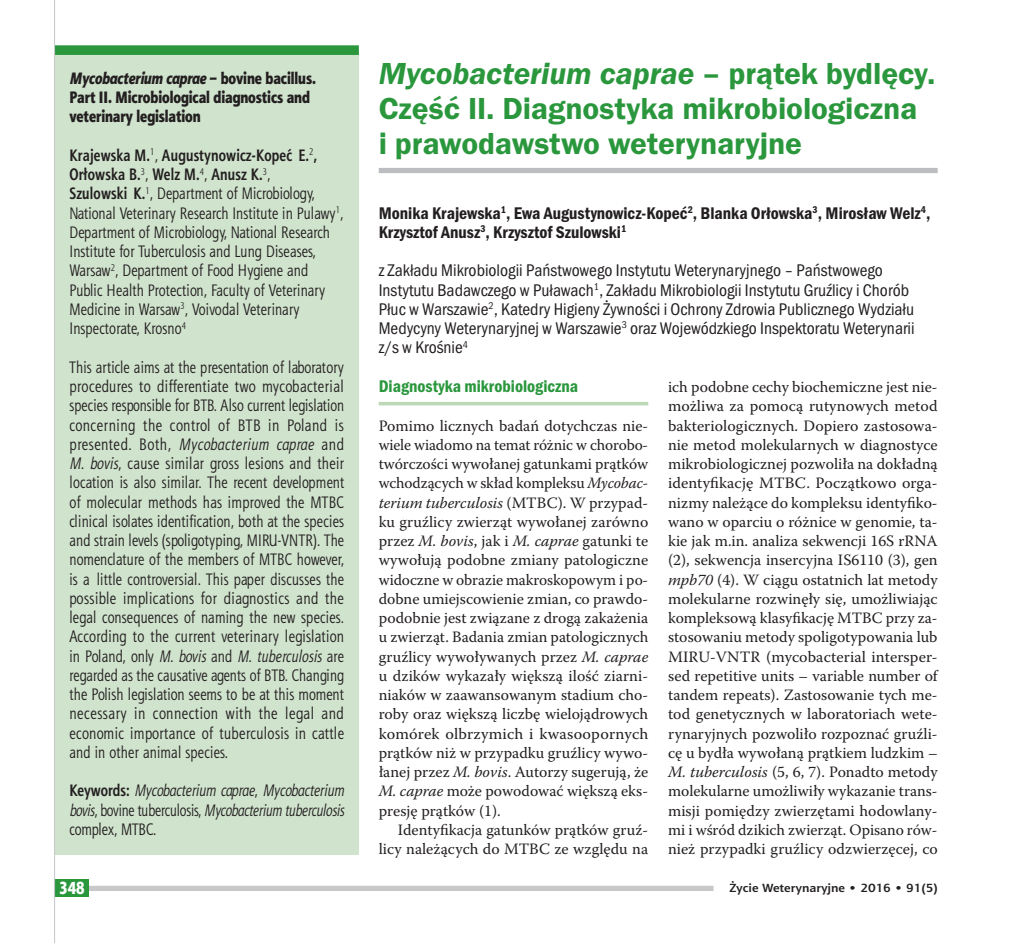
<style>
.page{position:relative;width:1027px;height:943px;background:#fff}
.page>*{position:absolute;margin:0;border:0;box-sizing:border-box;transform-origin:0 0}
.t1{font:600 31.5px/35px "Franklin Gothic Itc TEE Dm";letter-spacing:-.005em;color:#2a973d}
.t2{font:17.5px/19.2px "Franklin Got Itc TOT Boo Con";color:#231f20}
.t3{font:17.5px/19.2px "Franklin Got Itc TOT Dem Con";color:#231f20}
.t4{font:17.5px "Franklin Got Itc TOT Dem Con";color:#2a973d}
.t5{font:17.5px "Aerton Cnd EFN Black";color:#fff}
.t6{font:16.62px/19.2px "Aerton Cnd EFN";letter-spacing:.01em;color:#231f20}
.t7{font:italic 16.62px/19.2px "Aerton Cnd EFN";letter-spacing:-.005em;color:#231f20;text-align:justify}
.t8{font:16.62px/19.2px "Aerton Cnd EFN Black";color:#231f20}
.t9{font:15.75px/19.2px "Warnock Pro";color:#231f20;text-align:justify}
.t10{font:700 11.9px "Aerton EFN";color:#231f20;scale:1.11 1}
.s1{font-style:italic}
.s2{font-weight:700}
.s3{font-weight:700;font-style:normal}
.s4{font-style:normal}
</style>
<div class="page">
<hr style="left:379px;top:402px;width:269px;height:3px;background:#bdd8b7">
<div style="left:379px;top:168px;width:559px;height:5px;background:#bcbdc0"></div>
<div style="left:55px;top:50px;width:304px;height:804px;background:#d0e3cd"></div>
<div style="left:55px;top:45px;width:304px;height:10px;background:#2a973d"></div>
<div style="left:55px;top:885px;width:658px;height:6px;background:#c7c8ca"></div>
<div style="left:55px;top:879px;width:34px;height:17px;background:#2a973d"></div>
<hr style="left:54px;top:0;width:1px;height:943px;background:#c7c8ca">
<p class="t8" style="left:69px;top:68px;width:248px"><span class="s1">Mycobacterium caprae</span> – bovine bacillus.<br>Part II. Microbiological diagnostics and veterinary legislation</p>
<p class="t6" style="left:69px;top:145px;width:275px"><span class="s2">Krajewska M.</span><sup>1</sup>, <span class="s2">Augustynowicz-Kopeć E.</span><sup>2</sup><span class="s2">, Orłowska B.</span><sup>3</sup>, <span class="s2">Welz M.</span><sup>4</sup>, <span class="s2">Anusz K.</span><sup>3</sup>,<br><span class="s2">Szulowski K.</span><sup>1</sup>, Department of Microbiology, National Veterinary Research Institute in Pulawy<sup>1</sup>, Department of Microbiology, National Research Institute for Tuberculosis and Lung Diseases, Warsaw<sup>2</sup>, Department of Food Hygiene and Public Health Protection, Faculty of Veterinary Medicine in Warsaw<sup>3</sup>, Voivodal Veterinary Inspectorate, Krosno<sup>4</sup></p>
<p class="t6" style="left:69px;top:357px;width:276px;text-align:justify">This article aims at the presentation of laboratory procedures to differentiate two mycobacterial species responsible for BTB. Also current legislation concerning the control of BTB in Poland is presented. Both, <span class="s1">Mycobacterium caprae</span> and <span class="s1">M. bovis</span>, cause similar gross lesions and their location is also similar. The recent development of molecular methods has improved the MTBC clinical isolates identification, both at the species and strain levels (spoligotyping, MIRU-VNTR). The nomenclature of the members of MTBC however, is a little controversial. This paper discusses the possible implications for diagnostics and the legal consequences of naming the new species.<br>According to the current veterinary legislation in Poland, only <span class="s1">M. bovis</span> and <span class="s1">M. tuberculosis</span> are regarded as the causative agents of BTB. Changing the Polish legislation seems to be at this moment necessary in connection with the legal and economic importance of tuberculosis in cattle and in other animal species.</p>
<p class="t7" style="left:69px;top:781px;width:276px"><span class="s3">Keywords:</span> Mycobacterium caprae<span class="s4">,</span> Mycobacterium bovis<span class="s4">, bovine tuberculosis,</span> Mycobacterium tuberculosis <span class="s4">complex, MTBC.</span></p>
<h1 class="t1" style="left:379px;top:56px;width:558px"><span class="s1">Mycobacterium caprae</span> – prątek bydlęcy.<br>Część II. Diagnostyka mikrobiologiczna<br>i prawodawstwo weterynaryjne</h1>
<p class="t3" style="left:379px;top:203px;width:553px">Monika Krajewska<sup>1</sup>, Ewa Augustynowicz-Kopeć<sup>2</sup>, Blanka Orłowska<sup>3</sup>, Mirosław Welz<sup>4</sup>,<br>Krzysztof Anusz<sup>3</sup>, Krzysztof Szulowski<sup>1</sup></p>
<p class="t2" style="left:379px;top:261px;width:537px">z Zakładu Mikrobiologii Państwowego Instytutu Weterynaryjnego – Państwowego Instytutu Badawczego w Puławach<sup>1</sup>, Zakładu Mikrobiologii Instytutu Gruźlicy i Chorób Płuc w Warszawie<sup>2</sup>, Katedry Higieny Żywności i Ochrony Zdrowia Publicznego Wydziału Medycyny Weterynaryjnej w Warszawie<sup>3</sup> oraz Wojewódzkiego Inspektoratu Weterynarii z/s w Krośnie<sup>4</sup></p>
<p class="t4" style="left:379px;top:376px;width:201px">Diagnostyka mikrobiologiczna</p>
<p class="t9" style="left:379px;top:415px;width:271px">Pomimo licznych badań dotychczas nie‑ wiele wiadomo na temat różnic w chorobo‑ twórczości wywołanej gatunkami prątków wchodzących w skład kompleksu <span class="s1">Mycobac&shy;terium tuberculosis</span> (MTBC). W przypad‑ ku gruźlicy zwierząt wywołanej zarówno przez <span class="s1">M. bovis</span>, jak i <span class="s1">M. caprae</span> gatunki te wywołują podobne zmiany patologiczne widoczne w obrazie makroskopowym i po‑ dobne umiejscowienie zmian, co prawdo‑ podobnie jest związane z drogą zakażenia u zwierząt. Badania zmian patologicznych gruźlicy wywoływanych przez <span class="s1">M. caprae </span>u dzików wykazały większą ilość ziarni‑ niaków w zaawansowanym stadium cho‑ roby oraz większą liczbę wielojądrowych komórek olbrzymich i kwasoopornych prątków niż w przypadku gruźlicy wywo‑ łanej przez <span class="s1">M. bovis</span>. Autorzy sugerują, że <span class="s1">M. caprae</span> może powodować większą eks‑ presję prątków (1).</p>
<p class="t9" style="left:379px;top:819px;width:271px;text-align:right">Identyfikacja gatunków prątków gruź‑ licy należących do MTBC ze względu na</p>
<p class="t9" style="left:668px;top:377px;width:271px">ich podobne cechy biochemiczne jest nie‑ możliwa za pomocą rutynowych metod bakteriologicznych. Dopiero zastosowa‑ nie metod molekularnych w diagnostyce mikrobiologicznej pozwoliła na dokładną identyfikację MTBC. Początkowo orga‑ nizmy należące do kompleksu identyfiko‑ wano w oparciu o różnice w genomie, ta‑ kie jak m.in. analiza sekwencji 16S rRNA (2), sekwencja insercyjna IS6110 (3), gen <span class="s1">mpb70</span> (4). W ciągu ostatnich lat metody molekularne rozwinęły się, umożliwiając kompleksową klasyfikację MTBC przy za‑ stosowaniu metody spoligotypowania lub MIRU-VNTR (mycobacterial intersper‑ sed repetitive units – variable number of tandem repeats). Zastosowanie tych me‑ tod genetycznych w laboratoriach wete‑ rynaryjnych pozwoliło rozpoznać gruźli‑ cę u bydła wywołaną prątkiem ludzkim – <span class="s1">M. tuberculosis</span> (5, 6, 7). Ponadto metody molekularne umożliwiły wykazanie trans‑ misji pomiędzy zwierzętami hodowlany‑ mi i wśród dzikich zwierząt. Opisano rów‑ nież przypadki gruźlicy odzwierzęcej, co</p>
<p class="t5" style="left:59px;top:877px;width:27px">348</p>
<p class="t10" style="left:729px;top:880px;width:189px">Życie Weterynaryjne • 2016 • 91(5)</p>
</div>
